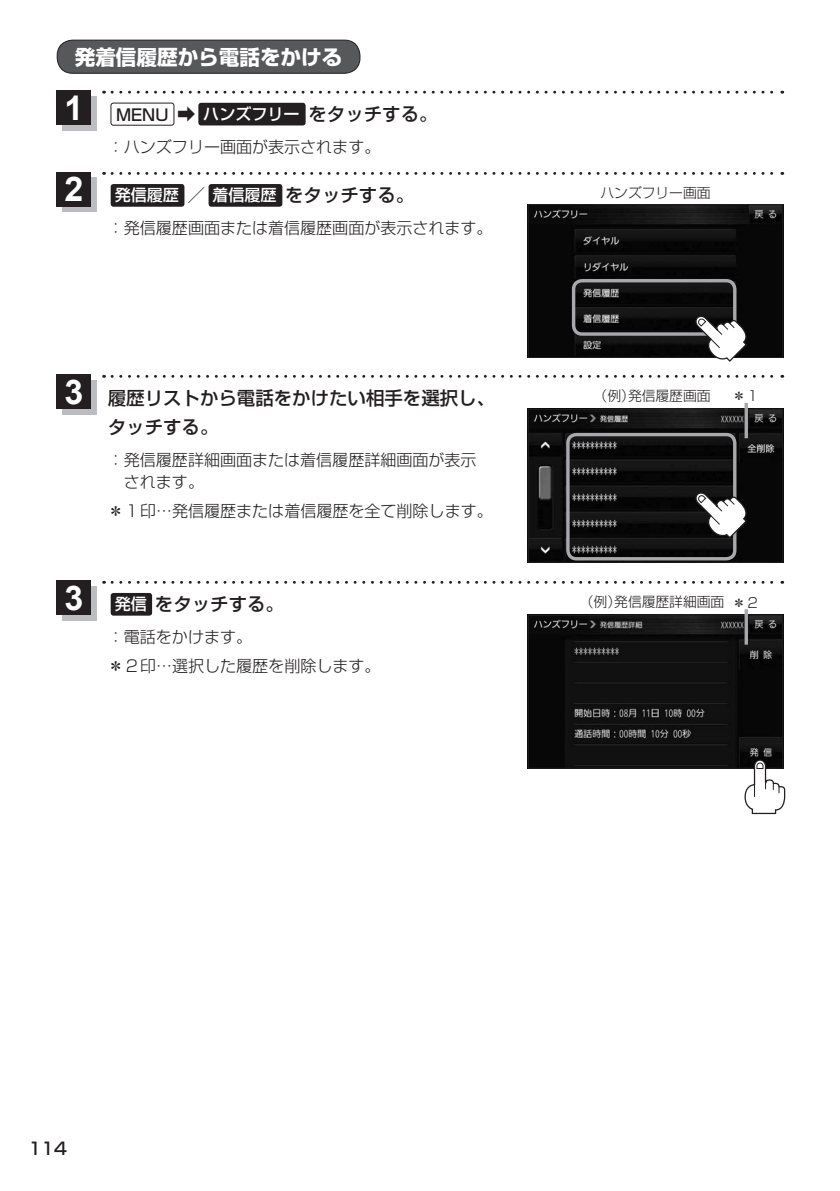
<style>
.page{position:relative;width:840px;height:1191px;background:#fff}
.page>*{position:absolute;margin:0;border:0;box-sizing:border-box;transform-origin:0 0}
.t1{font:700 34px "Arial";color:#fff}
.t2{font:700 20.6px "Shin Go Pro";color:#fff}
.t3{font:500 18.4px/28.4px "Shin Go Pro";color:#231f20}
.t4{font:500 17px "Shin Go Pro";color:#231f20}
.t5{font:300 16px/33px "Shin Go Pro";color:#231f20}
.t6{font:300 13.8px "Shin Go Pro";color:#231f20}
.s1{font-size:16px}
.s2{font-size:16px;color:#fff}
.s3{font-weight:500;color:#fff}
.s4{font-weight:500;font-size:18.4px}
</style>
<div class="page">
<div style="left:57px;top:40px;width:303px;height:33px;background:#57585a;border-radius:16px"></div>
<div style="left:57px;top:40px;width:303px;height:34px;border:1px solid #231f20;border-radius:16px"></div>
<div style="left:111px;top:103px;width:63px;height:22px;border:1px solid #231f20;border-radius:3px"></div>
<div style="left:198px;top:103px;width:107px;height:22px;background:#231f20;border-radius:3px"></div>
<svg style="left:112px;top:91px;width:670px;height:3px"></svg>
<div style="left:62px;top:96px;width:34px;height:34px;background:#bcbdc0"></div>
<div style="left:57px;top:91px;width:34px;height:34px;background:#231f20"></div>
<div style="left:111px;top:184px;width:73px;height:23px;background:#231f20;border-radius:3px"></div>
<div style="left:208px;top:184px;width:74px;height:23px;background:#231f20;border-radius:3px"></div>
<svg style="left:112px;top:172px;width:670px;height:3px"></svg>
<div style="left:62px;top:178px;width:34px;height:34px;background:#bcbdc0"></div>
<div style="left:57px;top:172px;width:34px;height:34px;background:#231f20"></div>
<svg style="left:112px;top:375px;width:670px;height:3px"></svg>
<div style="left:62px;top:380px;width:34px;height:34px;background:#bcbdc0"></div>
<div style="left:57px;top:375px;width:34px;height:34px;background:#231f20"></div>
<div style="left:111px;top:593px;width:41px;height:22px;background:#231f20;border-radius:3px"></div>
<svg style="left:112px;top:581px;width:670px;height:3px"></svg>
<div style="left:62px;top:586px;width:34px;height:34px;background:#bcbdc0"></div>
<div style="left:57px;top:581px;width:34px;height:34px;background:#231f20"></div>
<img style="left:529px;top:206px;width:251px;height:150px">
<div style="left:527px;top:204px;width:255px;height:154px;border:1px solid #231f20"></div>
<div style="left:571px;top:279px;width:165px;height:57px;border:3px solid #a8a9ad;border-radius:9px"></div>
<svg style="left:693px;top:314px;width:55px;height:48px"></svg>
<img style="left:529px;top:411px;width:251px;height:149px">
<div style="left:527px;top:409px;width:255px;height:153px;border:1px solid #231f20"></div>
<div style="left:566px;top:433px;width:170px;height:127px;border:3px solid #a8a9ad;border-radius:9px"></div>
<svg style="left:693px;top:490px;width:55px;height:49px"></svg>
<hr style="left:744px;top:403px;width:3px;height:35px;background:#a8a9ad">
<img style="left:529px;top:617px;width:251px;height:149px">
<div style="left:527px;top:615px;width:255px;height:153px;border:1px solid #231f20"></div>
<hr style="left:744px;top:609px;width:3px;height:35px;background:#a8a9ad">
<svg style="left:743px;top:759px;width:42px;height:56px"></svg>
<p class="t2" style="left:75px;top:40px;width:269px">発着信履歴から電話をかける</p>
<p class="t3" style="left:116px;top:98px;width:323px"><span class="s1">MENU</span> ➡ <span class="s2">ハンズフリー</span>をタッチする。</p>
<p class="t5" style="left:108px;top:128px;width:274px">：ハンズフリー画面が表示されます。</p>
<h1 class="t1" style="left:64px;top:85px;width:20px">1</h1>
<h1 class="t1" style="left:64px;top:166px;width:20px">2</h1>
<p class="t5" style="left:108px;top:177px;width:386px;text-indent:7px"><span class="s3">発信履歴</span><span class="s4">／</span><span class="s3">着信履歴</span><span class="s4">をタッチする。<br></span>：発信履歴画面または着信履歴画面が表示されます。</p>
<h1 class="t1" style="left:64px;top:369px;width:20px">3</h1>
<p class="t3" style="left:108px;top:382px;width:388px">履歴リストから電話をかけたい相手を選択し、タッチする。</p>
<p class="t5" style="left:124px;top:446px;width:354px;line-height:22.6px;text-indent:-16px">：発信履歴詳細画面または着信履歴詳細画面が表示されます。</p>
<p class="t5" style="left:108px;top:492px;width:386px">＊1印…発信履歴または着信履歴を全て削除します。</p>
<h1 class="t1" style="left:64px;top:575px;width:20px">3</h1>
<p class="t3" style="left:115px;top:588px;width:171px"><span class="s2">発信</span>をタッチする。</p>
<p class="t5" style="left:108px;top:621px;width:274px;line-height:28.4px">：電話をかけます。<br>＊2印…選択した履歴を削除します。</p>
<p class="t6" style="left:600px;top:182px;width:111px">ハンズフリー画面</p>
<p class="t6" style="left:593px;top:384px;width:118px">（例）発信履歴画面</p>
<p class="t6" style="left:731px;top:384px;width:27px">＊1</p>
<p class="t6" style="left:579px;top:590px;width:179px">（例）発信履歴詳細画面＊2</p>
<p class="t4" style="left:28px;top:1134px;width:40px">114</p>
</div>
